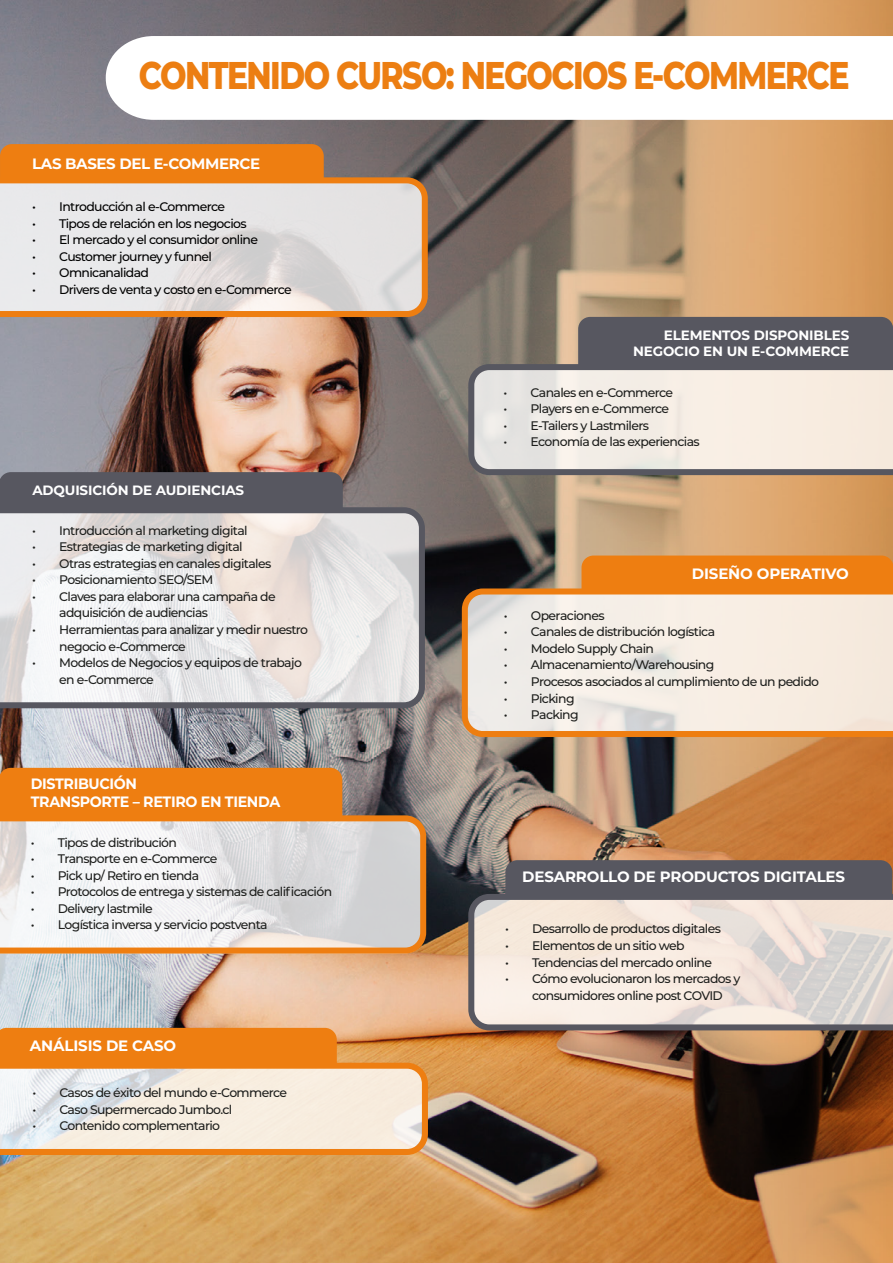
<style>
.page{position:relative;width:893px;height:1263px;background:#fff}
.page>*{position:absolute;margin:0;border:0;box-sizing:border-box;transform-origin:0 0}
.t1{font:800 38.55px "Montserrat";letter-spacing:-.05em;color:#ec7e12;scale:.81 1}
.t2{font:700 15px "Montserrat";letter-spacing:-.025em;color:#fff}
.t3{font:700 15px/18px "Montserrat";letter-spacing:-.025em;color:#fff;scale:.95 1}
.t4{font:700 13.5px/16.2px "Montserrat";letter-spacing:-.01em;color:#fff;text-align:right}
.t5{font:500 12.45px/16.5px "Montserrat";letter-spacing:-.05em;color:#1e1f1d}
.t6{font:500 12.45px "Montserrat";letter-spacing:-.05em;color:#010101}
</style>
<div class="page">
<img style="left:0;top:0;width:893px;height:1263px">
<div style="left:505px;top:860px;width:387px;height:31px;background:#575760"></div>
<svg style="left:106px;top:36px;width:787px;height:84px"></svg>
<svg style="left:0;top:504px;width:428px;height:207px"></svg>
<div style="left:0;top:472px;width:343px;height:38px;background:#575760"></div>
<svg style="left:465px;top:361px;width:428px;height:117px;background:#827468"></svg>
<svg style="left:471px;top:317px;width:422px;height:155px;background:#bdb8b4"></svg>
<svg style="left:465px;top:891px;width:428px;height:142px;background:#dbd0c9"></svg>
<svg style="left:459px;top:585px;width:434px;height:155px;background:#eedfcf"></svg>
<div style="left:581px;top:555px;width:312px;height:38px;background:#ee7e11"></div>
<svg style="left:0;top:812px;width:429px;height:144px"></svg>
<div style="left:0;top:768px;width:342px;height:52px;background:#ee7e11"></div>
<svg style="left:0;top:1028px;width:431px;height:130px;background:#eec396"></svg>
<svg style="left:0;top:174px;width:431px;height:146px;background:#e1d7d0"></svg>
<div style="left:0;top:144px;width:324px;height:38px;background:#ee7e11"></div>
<h1 class="t1" style="left:139px;top:47px;width:879px">CONTENIDO CURSO: NEGOCIOS E-COMMERCE</h1>
<p class="t2" style="left:32px;top:153px;width:229px">LAS BASES DEL E-COMMERCE</p>
<p class="t6" style="left:32px;top:198px;width:194px">• Introducción al e-Commerce</p>
<p class="t6" style="left:32px;top:215px;width:216px">• Tipos de relación en los negocios</p>
<p class="t6" style="left:32px;top:231px;width:227px">• El mercado y el consumidor online</p>
<p class="t6" style="left:32px;top:248px;width:181px">• Customer journey y funnel</p>
<p class="t6" style="left:32px;top:264px;width:118px">• Omnicanalidad</p>
<p class="t6" style="left:32px;top:281px;width:261px">• Drivers de venta y costo en e-Commerce</p>
<p class="t4" style="left:32px;top:482px;width:213px">ADQUISICIÓN DE AUDIENCIAS</p>
<p class="t5" style="left:32px;top:521px;width:217px">• Introducción al marketing digital</p>
<p class="t5" style="left:32px;top:538px;width:212px">• Estrategias de marketing digital</p>
<p class="t5" style="left:32px;top:554px;width:241px">• Otras estrategias en canales digitales</p>
<p class="t5" style="left:32px;top:571px;width:183px">• Posicionamiento SEO/SEM</p>
<p class="t5" style="left:59px;top:588px;width:218px;text-indent:-27px">• Claves para elaborar una campaña de adquisición de audiencias</p>
<p class="t5" style="left:59px;top:621px;width:250px;text-indent:-27px">• Herramientas para analizar y medir nuestro negocio e-Commerce</p>
<p class="t5" style="left:59px;top:654px;width:244px;text-indent:-27px">• Modelos de Negocios y equipos de trabajo en e-Commerce</p>
<p class="t3" style="left:31px;top:774px;width:264px">DISTRIBUCIÓN<br>TRANSPORTE – RETIRO EN TIENDA</p>
<p class="t5" style="left:31px;top:833px;width:148px">• Tipos de distribución</p>
<p class="t5" style="left:31px;top:850px;width:188px">• Transporte en e-Commerce</p>
<p class="t5" style="left:31px;top:866px;width:170px">• Pick up/ Retiro en tienda</p>
<p class="t5" style="left:31px;top:883px;width:303px">• Protocolos de entrega y sistemas de calificación</p>
<p class="t5" style="left:31px;top:900px;width:123px">• Delivery lastmile</p>
<p class="t5" style="left:31px;top:916px;width:238px">• Logística inversa y servicio postventa</p>
<p class="t2" style="left:30px;top:1035px;width:148px">ANÁLISIS DE CASO</p>
<p class="t5" style="left:32px;top:1084px;width:256px">• Casos de éxito del mundo e-Commerce</p>
<p class="t5" style="left:32px;top:1100px;width:201px">• Caso Supermercado Jumbo.cl</p>
<p class="t5" style="left:32px;top:1117px;width:189px">• Contenido complementario</p>
<p class="t4" style="left:633px;top:326px;width:218px">ELEMENTOS DISPONIBLES<br>NEGOCIO EN UN E-COMMERCE</p>
<p class="t5" style="left:504px;top:383px;width:171px">• Canales en e-Commerce</p>
<p class="t5" style="left:504px;top:400px;width:167px">• Players en e-Commerce</p>
<p class="t5" style="left:504px;top:417px;width:147px">• E-Tailers y Lastmilers</p>
<p class="t5" style="left:504px;top:433px;width:198px">• Economía de las experiencias</p>
<p class="t2" style="left:692px;top:563px;width:158px">DISEÑO OPERATIVO</p>
<p class="t5" style="left:504px;top:606px;width:102px">• Operaciones</p>
<p class="t5" style="left:504px;top:623px;width:213px">• Canales de distribución logística</p>
<p class="t5" style="left:504px;top:640px;width:152px">• Modelo Supply Chain</p>
<p class="t5" style="left:504px;top:656px;width:212px">• Almacenamiento/Warehousing</p>
<p class="t5" style="left:504px;top:673px;width:317px">• Procesos asociados al cumplimiento de un pedido</p>
<p class="t5" style="left:504px;top:689px;width:72px">• Picking</p>
<p class="t5" style="left:504px;top:706px;width:76px">• Packing</p>
<p class="t2" style="left:522px;top:866px;width:324px">DESARROLLO DE PRODUCTOS DIGITALES</p>
<p class="t5" style="left:505px;top:920px;width:217px">• Desarrollo de productos digitales</p>
<p class="t5" style="left:505px;top:937px;width:181px">• Elementos de un sitio web</p>
<p class="t5" style="left:505px;top:953px;width:208px">• Tendencias del mercado online</p>
<p class="t5" style="left:532px;top:970px;width:210px;text-indent:-27px">• Cómo evolucionaron los mercados y consumidores online post COVID</p>
</div>
